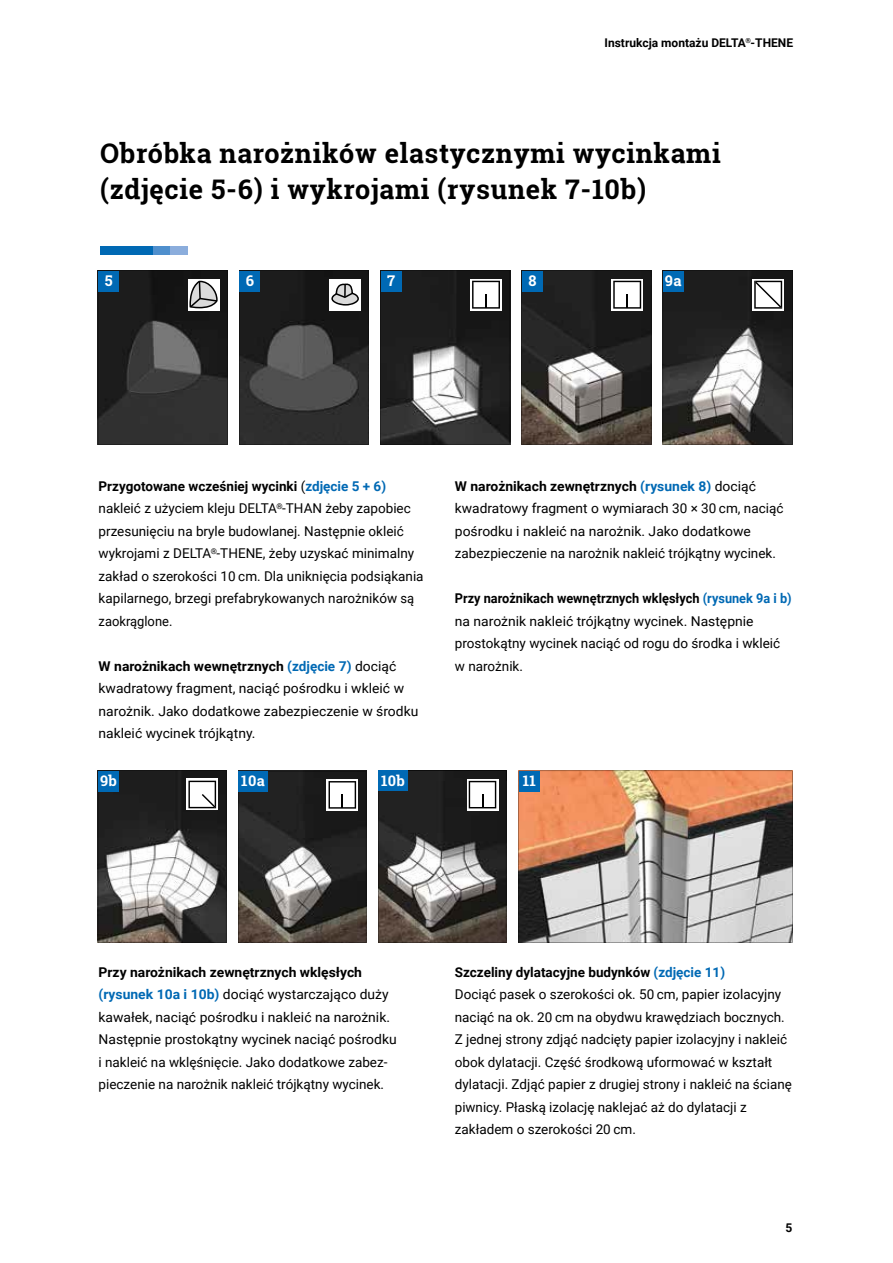
<style>
.page{position:relative;width:893px;height:1263px;background:#fff}
.page>*{position:absolute;margin:0;border:0;box-sizing:border-box;transform-origin:0 0}
.t1{font:700 27px/36px "Roboto Slab";letter-spacing:.025em;color:#000}
.t2{font:700 14.7px "Roboto Slab";color:#fff}
.t3{font:700 14.55px "Roboto Slab";letter-spacing:.025em;color:#fff}
.t4{font:13.5px/22.5px "Roboto";color:#000}
.t5{font:700 12px "Roboto";color:#000}
.s1{font-weight:700}
.s2{font-weight:700;color:#0069b4}
</style>
<div class="page">
<svg style="left:519px;top:771px;width:273px;height:172px;background:#b89b8a"></svg>
<div style="left:519px;top:771px;width:21px;height:21px;background:#0069b4"></div>
<svg style="left:238px;top:771px;width:128px;height:172px;background:#474848"></svg>
<svg style="left:378px;top:770px;width:129px;height:173px;background:#545454"></svg>
<svg style="left:522px;top:270px;width:129px;height:174px;background:#4b4a49"></svg>
<svg style="left:380px;top:270px;width:130px;height:174px;background:#47494b"></svg>
<svg style="left:98px;top:770px;width:128px;height:173px"></svg>
<svg style="left:663px;top:270px;width:129px;height:174px;background:#4c4d4d"></svg>
<svg style="left:98px;top:270px;width:130px;height:174px;background:#333637"></svg>
<svg style="left:239px;top:270px;width:130px;height:174px;background:#383a3c"></svg>
<div style="left:100px;top:246px;width:53px;height:9px;background:#0069b4"></div>
<div style="left:153px;top:246px;width:18px;height:9px;background:#4f8fcd"></div>
<div style="left:171px;top:246px;width:17px;height:9px;background:#8baddc"></div>
<p class="t5" style="left:605px;top:34px;width:190px">Instrukcja montażu DELTA<sup>®</sup>-THENE</p>
<h1 class="t1" style="left:100px;top:135px;width:622px">Obróbka narożników elastycznymi wycinkami (zdjęcie 5-6) i wykrojami (rysunek 7-10b)</h1>
<p class="t2" style="left:105px;top:271px;width:9px">5</p>
<p class="t2" style="left:246px;top:271px;width:10px">6</p>
<p class="t2" style="left:665px;top:271px;width:18px">9a</p>
<p class="t2" style="left:387px;top:271px;width:9px">7</p>
<p class="t2" style="left:528px;top:271px;width:10px">8</p>
<p class="t4" style="left:99px;top:474px;width:327px"><span class="s1">Przygotowane wcześniej wycinki</span> (<span class="s2">zdjęcie 5 + 6) </span>nakleić z użyciem kleju DELTA<sup>®</sup>-THAN żeby zapobiec przesunięciu na bryle budowlanej. Następnie okleić wykrojami z DELTA<sup>®</sup>-THENE, żeby uzyskać minimalny zakład o szerokości 10 cm. Dla uniknięcia podsiąkania kapilarnego, brzegi prefabrykowanych narożników są zaokrąglone.</p>
<p class="t4" style="left:99px;top:654px;width:321px"><span class="s1">W narożnikach wewnętrznych</span> <span class="s2">(zdjęcie 7)</span> dociąć kwadratowy fragment, naciąć pośrodku i wkleić w narożnik. Jako dodatkowe zabezpieczenie w środku nakleić wycinek trójkątny.</p>
<p class="t4" style="left:455px;top:474px;width:330px"><span class="s1">W narożnikach zewnętrznych</span> <span class="s2">(rysunek 8)</span> dociąć kwadratowy fragment o wymiarach 30 × 30 cm, naciąć pośrodku i nakleić na narożnik. Jako dodatkowe zabezpieczenie na narożnik nakleić trójkątny wycinek.</p>
<p class="t4" style="left:455px;top:587px;width:338px"><span class="s1">Przy narożnikach wewnętrznych wklęsłych</span> <span class="s2">(rysunek 9a i b) </span>na narożnik nakleić trójkątny wycinek. Następnie prostokątny wycinek naciąć od rogu do środka i wkleić w narożnik.</p>
<p class="t3" style="left:100px;top:771px;width:18px">9b</p>
<p class="t3" style="left:241px;top:771px;width:25px">10a</p>
<p class="t3" style="left:381px;top:770px;width:25px">10b</p>
<p class="t3" style="left:523px;top:771px;width:15px">11</p>
<p class="t4" style="left:99px;top:960px;width:300px"><span class="s1">Przy narożnikach zewnętrznych wklęsłych </span><span class="s2">(rysunek 10a i 10b)</span> dociąć wystarczająco duży kawałek, naciąć pośrodku i nakleić na narożnik.<br>Następnie prostokątny wycinek naciąć pośrodku i nakleić na wklęśnięcie. Jako dodatkowe zabez&shy;pieczenie na narożnik nakleić trójkątny wycinek.</p>
<p class="t4" style="left:455px;top:960px;width:339px"><span class="s1">Szczeliny dylatacyjne budynków</span> <span class="s2">(zdjęcie 11)<br></span>Dociąć pasek o szerokości ok. 50 cm, papier izolacyjny naciąć na ok. 20 cm na obydwu krawędziach bocznych.<br>Z jednej strony zdjąć nadcięty papier izolacyjny i nakleić obok dylatacji. Część środkową uformować w kształt dylatacji. Zdjąć papier z drugiej strony i nakleić na ścianę piwnicy. Płaską izolację naklejać aż do dylatacji z zakładem o szerokości 20 cm.</p>
<p class="t5" style="left:785px;top:1219px;width:8px">5</p>
</div>
